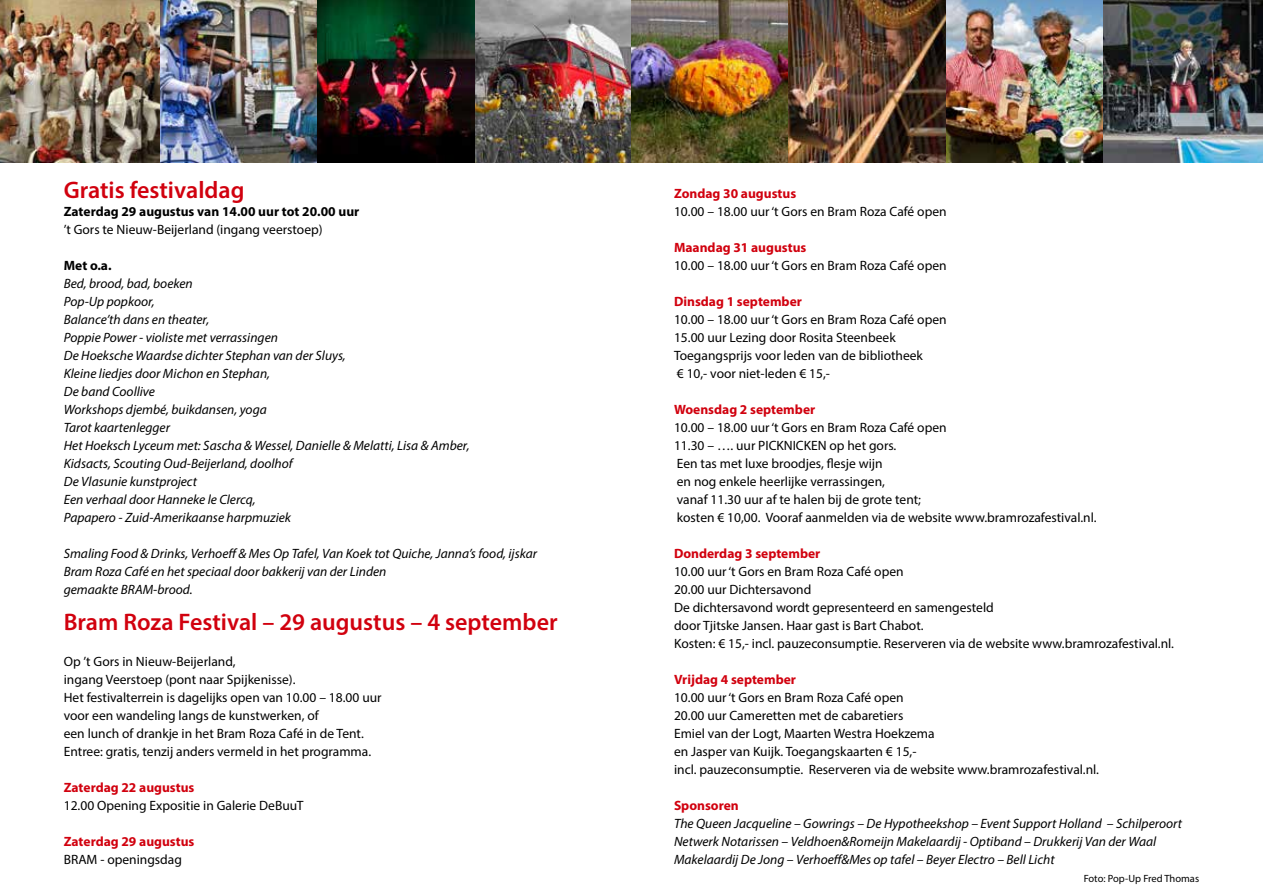
<style>
.page{position:relative;width:1263px;height:893px;background:#fff}
.page>*{position:absolute;margin:0;border:0;box-sizing:border-box;transform-origin:0 0}
.t1{font:600 24px "Myriad Pro";color:#d1010e}
.t2{font:13.5px/18px "Myriad Pro";color:#000}
.t3{font:italic 13.5px/18px "Myriad Pro";color:#000}
.t4{font:700 13.5px "Myriad Pro";color:#d1010e}
.t5{font:700 13.5px "Myriad Pro";color:#000}
.t6{font:10.5px "Myriad Pro";color:#000}
</style>
<div class="page">
<img style="left:0;top:0;width:1263px;height:162px">
<h1 class="t1" style="left:64px;top:175px;width:182px">Gratis festivaldag</h1>
<p class="t5" style="left:64px;top:203px;width:297px">Zaterdag 29 augustus van 14.00 uur tot 20.00 uur</p>
<p class="t2" style="left:64px;top:220px;width:260px">’t Gors te Nieuw-Beijerland (ingang veerstoep)</p>
<p class="t5" style="left:64px;top:257px;width:49px">Met o.a.</p>
<p class="t3" style="left:64px;top:274px;width:407px">Bed, brood, bad, boeken<br>Pop-Up popkoor,<br>Balance’th dans en theater,<br>Poppie Power - violiste met verrassingen<br>De Hoeksche Waardse dichter Stephan van der Sluys,<br>Kleine liedjes door Michon en Stephan,<br>De band Coollive<br>Workshops djembé, buikdansen, yoga<br>Tarot kaartenlegger<br>Het Hoeksch Lyceum met: Sascha &amp; Wessel, Danielle &amp; Melatti, Lisa &amp; Amber, Kidsacts, Scouting Oud-Beijerland, doolhof<br>De Vlasunie kunstproject<br>Een verhaal door Hanneke le Clercq,<br>Papapero - Zuid-Amerikaanse harpmuziek</p>
<p class="t3" style="left:64px;top:544px;width:475px">Smaling Food &amp; Drinks, Verhoeff &amp; Mes Op Tafel, Van Koek tot Quiche, Janna’s food, ijskar<br>Bram Roza Café en het speciaal door bakkerij van der Linden<br>gemaakte BRAM-brood.</p>
<h1 class="t1" style="left:64px;top:607px;width:495px">Bram Roza Festival – 29 augustus – 4 september</h1>
<p class="t2" style="left:64px;top:652px;width:319px">Op ’t Gors in Nieuw-Beijerland,<br>ingang Veerstoep (pont naar Spijkenisse).<br>Het festivalterrein is dagelijks open van 10.00 – 18.00 uur voor een wandeling langs de kunstwerken, of<br>een lunch of drankje in het Bram Roza Café in de Tent.<br>Entree: gratis, tenzij anders vermeld in het programma.</p>
<p class="t4" style="left:64px;top:779px;width:132px">Zaterdag 22 augustus</p>
<p class="t2" style="left:64px;top:796px;width:241px">12.00 Opening Expositie in Galerie DeBuuT</p>
<p class="t4" style="left:64px;top:833px;width:132px">Zaterdag 29 augustus</p>
<p class="t2" style="left:64px;top:850px;width:120px">BRAM - openingsdag</p>
<p class="t4" style="left:674px;top:185px;width:124px">Zondag 30 augustus</p>
<p class="t2" style="left:674px;top:202px;width:274px">10.00 – 18.00 uur ‘t Gors en Bram Roza Café open</p>
<p class="t4" style="left:674px;top:239px;width:134px">Maandag 31 augustus</p>
<p class="t2" style="left:674px;top:256px;width:274px">10.00 – 18.00 uur ‘t Gors en Bram Roza Café open</p>
<p class="t4" style="left:674px;top:293px;width:129px">Dinsdag 1 september</p>
<p class="t2" style="left:674px;top:310px;width:274px">10.00 – 18.00 uur ‘t Gors en Bram Roza Café open 15.00 uur Lezing door Rosita Steenbeek Toegangsprijs voor leden van de bibliotheek<br>€ 10,- voor niet-leden € 15,-</p>
<p class="t4" style="left:674px;top:401px;width:143px">Woensdag 2 september</p>
<p class="t2" style="left:674px;top:418px;width:424px">10.00 – 18.00 uur ‘t Gors en Bram Roza Café open<br>11.30 – …. uur PICKNICKEN op het gors.<br>Een tas met luxe broodjes, flesje wijn<br>en nog enkele heerlijke verrassingen,<br>vanaf 11.30 uur af te halen bij de grote tent;<br>kosten € 10,00. Vooraf aanmelden via de website www.bramrozafestival.nl.</p>
<p class="t4" style="left:674px;top:545px;width:148px">Donderdag 3 september</p>
<p class="t2" style="left:674px;top:562px;width:501px">10.00 uur ‘t Gors en Bram Roza Café open<br>20.00 uur Dichtersavond<br>De dichtersavond wordt gepresenteerd en samengesteld<br>door Tjitske Jansen. Haar gast is Bart Chabot.<br>Kosten: € 15,- incl. pauzeconsumptie. Reserveren via de website www.bramrozafestival.nl.</p>
<p class="t4" style="left:674px;top:671px;width:124px">Vrijdag 4 september</p>
<p class="t2" style="left:674px;top:688px;width:427px">10.00 uur ‘t Gors en Bram Roza Café open<br>20.00 uur Cameretten met de cabaretiers<br>Emiel van der Logt, Maarten Westra Hoekzema<br>en Jasper van Kuijk. Toegangskaarten € 15,-<br>incl. pauzeconsumptie. Reserveren via de website www.bramrozafestival.nl.</p>
<p class="t4" style="left:674px;top:797px;width:66px">Sponsoren</p>
<p class="t3" style="left:674px;top:814px;width:509px">The Queen Jacqueline – Gowrings – De Hypotheekshop – Event Support Holland – Schilperoort<br>Netwerk Notarissen – Veldhoen&amp;Romeijn Makelaardij - Optiband – Drukkerij Van der Waal<br>Makelaardij De Jong – Verhoeff&amp;Mes op tafel – Beyer Electro – Bell Licht</p>
<p class="t6" style="left:1084px;top:872px;width:117px">Foto: Pop-Up Fred Thomas</p>
</div>
